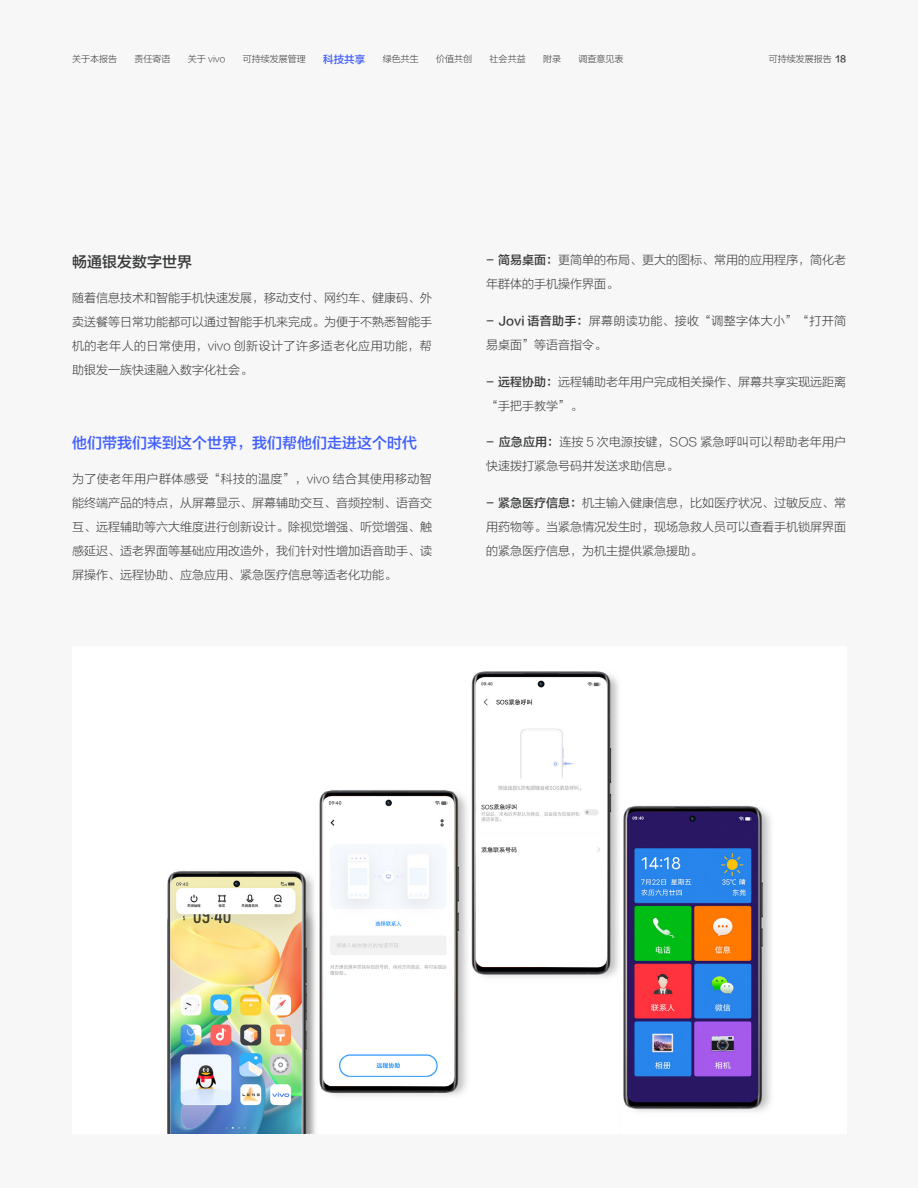
<style>
.page{position:relative;width:918px;height:1188px;background:#f7f7f7}
.page>*{position:absolute;margin:0;border:0;box-sizing:border-box;transform-origin:0 0}
.t1{font:15px "Lantinghei SC Demibold";color:#415fff}
.t2{font:15px "Lantinghei SC Demibold";color:#3a3b3b}
.t3{font:12px/24px "Lantinghei SC Extralight";color:#3a3b3b;text-align:justify}
.t4{font:12px/24px "Lantinghei SC Extralight";letter-spacing:.025em;color:#3a3b3b}
.t5{font:10.5px "Lantinghei SC Demibold";color:#415fff}
.t6{font:9px "Lantinghei SC Extralight";color:#3a3b3b}
.s1{font-family:"Lantinghei SC Demibold"}
</style>
<div class="page">
<div style="left:72px;top:647px;width:774px;height:487px;background:#fff"></div>
<img style="left:167px;top:671px;width:604px;height:463px">
<p class="t6" style="left:72px;top:54px;width:46px">关于本报告</p>
<p class="t6" style="left:134px;top:54px;width:37px">责任寄语</p>
<p class="t6" style="left:188px;top:54px;width:39px">关于 vivo</p>
<p class="t6" style="left:243px;top:54px;width:64px">可持续发展管理</p>
<p class="t5" style="left:323px;top:54px;width:43px">科技共享</p>
<p class="t6" style="left:383px;top:54px;width:37px">绿色共生</p>
<p class="t6" style="left:436px;top:54px;width:38px">价值共创</p>
<p class="t6" style="left:490px;top:54px;width:38px">社会共益</p>
<p class="t6" style="left:543px;top:54px;width:19px">附录</p>
<p class="t6" style="left:579px;top:54px;width:46px">调查意见表</p>
<p class="t6" style="left:769px;top:54px;width:79px">可持续发展报告 <span class="s1">18</span></p>
<p class="t2" style="left:72px;top:253px;width:121px">畅通银发数字世界</p>
<p class="t3" style="left:72px;top:286px;width:361px">随着信息技术和智能手机快速发展，移动支付、网约车、健康码、外卖送餐等日常功能都可以通过智能手机来完成。为便于不熟悉智能手机的老年人的日常使用，vivo 创新设计了许多适老化应用功能，帮助银发一族快速融入数字化社会。</p>
<p class="t1" style="left:72px;top:435px;width:346px">他们带我们来到这个世界，我们帮他们走进这个时代</p>
<p class="t3" style="left:72px;top:467px;width:361px">为了使老年用户群体感受“科技的温度”，vivo 结合其使用移动智能终端产品的特点，从屏幕显示、屏幕辅助交互、音频控制、语音交互、远程辅助等六大维度进行创新设计。除视觉增强、听觉增强、触感延迟、适老界面等基础应用改造外，我们针对性增加语音助手、读屏操作、远程协助、应急应用、紧急医疗信息等适老化功能。</p>
<p class="t3" style="left:486px;top:248px;width:362px"><span class="s1">- 简易桌面：</span>更简单的布局、更大的图标、常用的应用程序，简化老年群体的手机操作界面。</p>
<p class="t4" style="left:486px;top:309px;width:362px"><span class="s1">- Jovi 语音助手：</span>屏幕朗读功能、接收“调整字体大小”“打开简易桌面”等语音指令。</p>
<p class="t3" style="left:486px;top:370px;width:362px"><span class="s1">- 远程协助：</span>远程辅助老年用户完成相关操作、屏幕共享实现远距离“手把手教学”。</p>
<p class="t3" style="left:486px;top:431px;width:362px"><span class="s1">- 应急应用：</span>连按 5 次电源按键，SOS 紧急呼叫可以帮助老年用户快速拨打紧急号码并发送求助信息。</p>
<p class="t3" style="left:486px;top:491px;width:362px"><span class="s1">- 紧急医疗信息：</span>机主输入健康信息，比如医疗状况、过敏反应、常用药物等。当紧急情况发生时，现场急救人员可以查看手机锁屏界面的紧急医疗信息，为机主提供紧急援助。</p>
</div>
